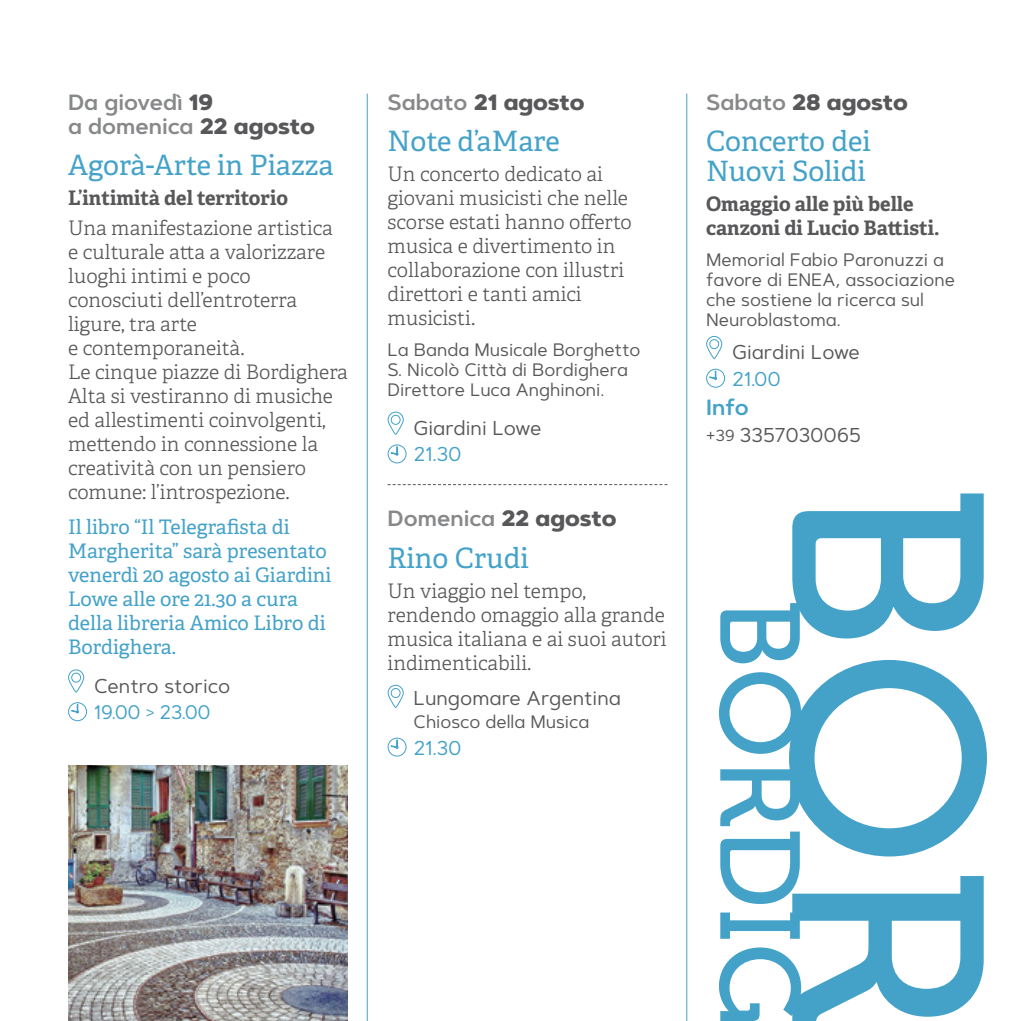
<style>
.page{position:relative;width:1021px;height:1021px;background:#fff}
.page>*{position:absolute;margin:0;border:0;box-sizing:border-box;transform-origin:0 0}
.t1{font:28px/30px "Adelle";color:#44a2c9}
.t2{font:600 22px/24px "Artegra Sans Alt";color:#87888a}
.t3{font:800 22px "Artegra Sans Alt";color:#58585a}
.t4{font:600 22px "Artegra Sans Alt";color:#44a2c9}
.t5{font:300 20px/24px "Adelle";color:#58585a}
.t6{font:20px/24px "Adelle";color:#44a2c9}
.t7{font:20px "Artegra Sans Alt";color:#58585a}
.t8{font:700 20px/24px "Adelle";color:#58585a}
.t9{font:20px "Artegra Sans Alt";letter-spacing:-.005em;color:#44a2c9}
.t10{font:19.6px "Artegra Sans Alt";letter-spacing:-.015em;color:#44a2c9}
.t11{font:18px/20px "Artegra Sans Alt";color:#58585a}
.s1{font-weight:800;color:#58585a}
.s2{font-family:"Substance";font-weight:300}
.s3{font-weight:600;color:#87888a}
.s4{font-size:16px}
</style>
<div class="page">
<svg style="left:68px;top:669px;width:17px;height:24px"></svg>
<div style="left:68px;top:702px;width:19px;height:19px;border:1px solid #44a2c9;border-radius:50%"></div>
<svg style="left:71px;top:704px;width:8px;height:9px"></svg>
<svg style="left:387px;top:484px;width:280px;height:1px"></svg>
<svg style="left:387px;top:411px;width:17px;height:24px"></svg>
<div style="left:387px;top:444px;width:19px;height:19px;border:1px solid #44a2c9;border-radius:50%"></div>
<svg style="left:390px;top:446px;width:8px;height:9px"></svg>
<svg style="left:387px;top:684px;width:17px;height:24px"></svg>
<div style="left:387px;top:737px;width:19px;height:19px;border:1px solid #44a2c9;border-radius:50%"></div>
<svg style="left:390px;top:739px;width:8px;height:9px"></svg>
<hr style="left:367px;top:94px;width:1px;height:926px;background:#44a2c9">
<hr style="left:686px;top:94px;width:1px;height:926px;background:#44a2c9">
<img style="left:68px;top:765px;width:280px;height:255px">
<svg style="left:706px;top:335px;width:16px;height:24px"></svg>
<div style="left:706px;top:369px;width:19px;height:19px;border:1px solid #44a2c9;border-radius:50%"></div>
<svg style="left:709px;top:371px;width:8px;height:9px"></svg>
<div style="left:789px;top:660px;width:197px;height:196px;background:#44a2c9;border-radius:50%"></div>
<div style="left:814px;top:688px;width:147px;height:140px;background:#fff;border-radius:50%"></div>
<svg style="left:720px;top:493px;width:263px;height:170px"></svg>
<div style="left:719px;top:672px;width:82px;height:81px;background:#44a2c9;border-radius:50%"></div>
<div style="left:729px;top:684px;width:61px;height:58px;background:#fff;border-radius:50%"></div>
<svg style="left:719px;top:762px;width:264px;height:258px"></svg>
<p class="t2" style="left:68px;top:90px;width:248px">Da giovedì <span class="s1">19<br></span>a domenica <span class="s1">22 agosto</span></p>
<h1 class="t1" style="left:68px;top:151px;width:267px">Agorà-Arte in Piazza</h1>
<p class="t8" style="left:68px;top:186px;width:221px">L’intimità del territorio</p>
<p class="t5" style="left:68px;top:216px;width:281px">Una manifestazione artistica e culturale atta a valorizzare luoghi intimi e poco conosciuti dell’entroterra ligure, tra arte<br>e contemporaneità.<br>Le cinque piazze di Bordighera<br>Alta si vestiranno di musiche ed allestimenti coinvolgenti, mettendo in connessione la creatività con un pensiero comune: l’introspezione.</p>
<p class="t6" style="left:68px;top:515px;width:265px">Il libro “Il Telegrafista di<br>Margherita” sarà presentato venerdì 20 agosto ai Giardini<br>Lowe alle ore 21.30 a cura della libreria Amico Libro di<br>Bordighera.</p>
<p class="t7" style="left:94px;top:671px;width:138px">Centro storico</p>
<p class="t10" style="left:94px;top:698px;width:118px">19.00 <span class="s2">&gt;</span> 23.00</p>
<p class="t3" style="left:387px;top:85px;width:198px"><span class="s3">Sabato</span> 21 agosto</p>
<h1 class="t1" style="left:387px;top:127px;width:174px">Note d’aMare</h1>
<p class="t5" style="left:387px;top:162px;width:245px">Un concerto dedicato ai giovani musicisti che nelle scorse estati hanno offerto musica e divertimento in collaborazione con illustri direttori e tanti amici musicisti.</p>
<p class="t11" style="left:387px;top:340px;width:254px">La Banda Musicale Borghetto<br>S. Nicolò Città di Bordighera<br>Direttore Luca Anghinoni.</p>
<p class="t7" style="left:413px;top:414px;width:129px">Giardini Lowe</p>
<p class="t9" style="left:413px;top:440px;width:49px">21.30</p>
<p class="t2" style="left:387px;top:507px;width:230px">Domenica <span class="s1">22 agosto</span></p>
<h1 class="t1" style="left:387px;top:543px;width:143px">Rino Crudi</h1>
<p class="t5" style="left:387px;top:578px;width:280px">Un viaggio nel tempo, rendendo omaggio alla grande musica italiana e ai suoi autori indimenticabili.</p>
<p class="t7" style="left:413px;top:684px;width:209px">Lungomare Argentina</p>
<p class="t11" style="left:413px;top:711px;width:177px">Chiosco della Musica</p>
<p class="t9" style="left:413px;top:733px;width:49px">21.30</p>
<p class="t3" style="left:706px;top:85px;width:203px"><span class="s3">Sabato</span> 28 agosto</p>
<h1 class="t1" style="left:706px;top:127px;width:166px">Concerto dei<br>Nuovi Solidi</h1>
<p class="t8" style="left:706px;top:192px;width:235px">Omaggio alle più belle canzoni di Lucio Battisti.</p>
<p class="t11" style="left:706px;top:250px;width:250px">Memorial Fabio Paronuzzi a favore di ENEA, associazione che sostiene la ricerca sul<br>Neuroblastoma.</p>
<p class="t7" style="left:732px;top:338px;width:129px">Giardini Lowe</p>
<p class="t9" style="left:732px;top:365px;width:50px">21.00</p>
<p class="t4" style="left:706px;top:392px;width:44px">Info</p>
<p class="t7" style="left:706px;top:421px;width:157px"><span class="s4">+39</span> 3357030065</p>
</div>
